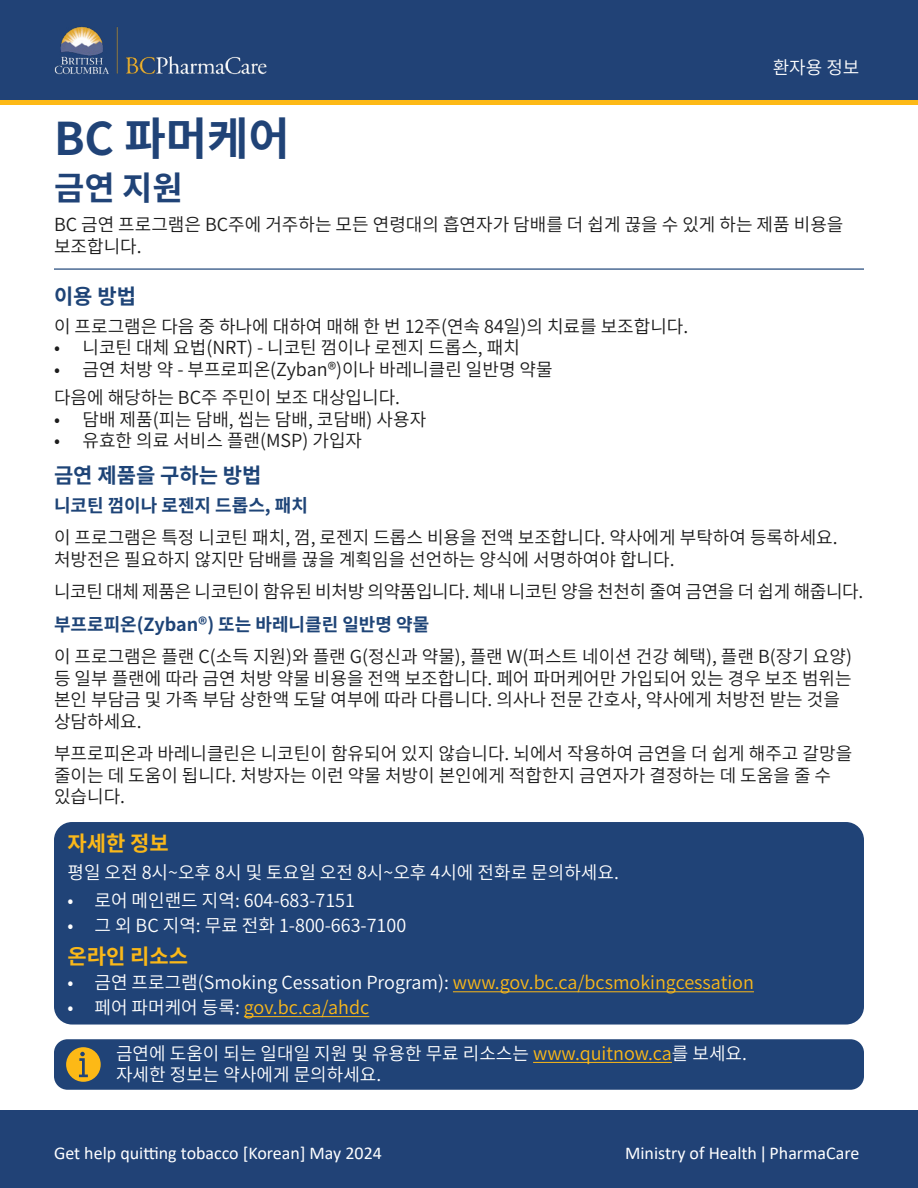
<style>
.page{position:relative;width:918px;height:1188px;background:#fff}
.page>*{position:absolute;margin:0;border:0;box-sizing:border-box;transform-origin:0 0}
.t1{font:700 45px "Source Han Sans KR";color:#204377}
.t2{font:700 33px "Source Han Sans KR";color:#204377}
.t3{font:700 21px "Source Han Sans KR";color:#1e4477}
.t4{font:700 21px "Source Han Sans KR";color:#fab819}
.t5{font:18px/21.6px "Source Han Sans KR";color:#1c1c1c}
.t6{font:18px/21.6px "Source Han Sans KR";color:#fff}
.t7{font:18px "Calibri";color:#fff}
.t8{font:18px "Source Han Sans KR";letter-spacing:-.02em;color:#1c1c1c}
.t9{font:700 18px "Source Han Sans KR";color:#1e4477}
.t10{font:18px "Source Han Sans KR";color:#fab819}
.s1{color:#fab819}
.s2{color:#fff}
.s3{color:#fdb916}
</style>
<div class="page">
<div style="left:0;top:1110px;width:918px;height:78px;background:#214276"></div>
<div style="left:0;top:0;width:918px;height:102px;background:#214276"></div>
<hr style="left:0;top:100px;width:918px;height:4px;background:#fdb916">
<img style="left:54px;top:26px;width:213px;height:49px">
<hr style="left:54px;top:268px;width:810px;height:2px;background:#1d4578">
<div style="left:54px;top:1039px;width:810px;height:51px;background:#204377;border-radius:14px"></div>
<hr style="left:533px;top:1062px;width:139px;height:1px;background:#fdb916">
<svg style="left:66px;top:1047px;width:35px;height:35px"></svg>
<div style="left:54px;top:822px;width:810px;height:203px;background:#204377;border-radius:18px"></div>
<hr style="left:453px;top:991px;width:301px;height:1px;background:#fab819">
<hr style="left:244px;top:1016px;width:125px;height:1px;background:#fab819">
<h1 class="t1" style="left:54px;top:114px;width:238px">BC 파머케어</h1>
<h2 class="t2" style="left:54px;top:169px;width:130px">금연 지원</h2>
<p class="t6" style="left:773px;top:57px;width:88px">환자용 정보</p>
<p class="t5" style="left:54px;top:214px;width:791px">BC 금연 프로그램은 BC주에 거주하는 모든 연령대의 흡연자가 담배를 더 쉽게 끊을 수 있게 하는 제품 비용을 보조합니다.</p>
<p class="t3" style="left:54px;top:285px;width:84px">이용 방법</p>
<p class="t5" style="left:54px;top:316px;width:636px">이 프로그램은 다음 중 하나에 대하여 매해 한 번 12주(연속 84일)의 치료를 보조합니다.</p>
<p class="t5" style="left:54px;top:337px;width:467px">• 니코틴 대체 요법(NRT) - 니코틴 껌이나 로젠지 드롭스, 패치</p>
<p class="t5" style="left:54px;top:356px;width:500px;line-height:28.3px">• 금연 처방 약 - 부프로피온(Zyban®)이나 바레니클린 일반명 약물 다음에 해당하는 BC주 주민이 보조 대상입니다.</p>
<p class="t5" style="left:54px;top:409px;width:374px">• 담배 제품(피는 담배, 씹는 담배, 코담배) 사용자</p>
<p class="t5" style="left:54px;top:430px;width:310px">• 유효한 의료 서비스 플랜(MSP) 가입자</p>
<p class="t3" style="left:54px;top:464px;width:209px">금연 제품을 구하는 방법</p>
<p class="t9" style="left:54px;top:495px;width:256px">니코틴 껌이나 로젠지 드롭스, 패치</p>
<p class="t5" style="left:54px;top:527px;width:785px">이 프로그램은 특정 니코틴 패치, 껌, 로젠지 드롭스 비용을 전액 보조합니다. 약사에게 부탁하여 등록하세요. 처방전은 필요하지 않지만 담배를 끊을 계획임을 선언하는 양식에 서명하여야 합니다.</p>
<p class="t8" style="left:54px;top:582px;width:811px">니코틴 대체 제품은 니코틴이 함유된 비처방 의약품입니다. 체내 니코틴 양을 천천히 줄여 금연을 더 쉽게 해줍니다.</p>
<p class="t9" style="left:54px;top:614px;width:377px">부프로피온(Zyban®) 또는 바레니클린 일반명 약물</p>
<p class="t5" style="left:54px;top:646px;width:800px">이 프로그램은 플랜 C(소득 지원)와 플랜 G(정신과 약물), 플랜 W(퍼스트 네이션 건강 혜택), 플랜 B(장기 요양) 등 일부 플랜에 따라 금연 처방 약물 비용을 전액 보조합니다. 페어 파머케어만 가입되어 있는 경우 보조 범위는 본인 부담금 및 가족 부담 상한액 도달 여부에 따라 다릅니다. 의사나 전문 간호사, 약사에게 처방전 받는 것을 상담하세요.</p>
<p class="t5" style="left:54px;top:743px;width:800px">부프로피온과 바레니클린은 니코틴이 함유되어 있지 않습니다. 뇌에서 작용하여 금연을 더 쉽게 해주고 갈망을 줄이는 데 도움이 됩니다. 처방자는 이런 약물 처방이 본인에게 적합한지 금연자가 결정하는 데 도움을 줄 수 있습니다.</p>
<p class="t4" style="left:68px;top:831px;width:103px">자세한 정보</p>
<p class="t6" style="left:68px;top:862px;width:553px">평일 오전 8시~오후 8시 및 토요일 오전 8시~오후 4시에 전화로 문의하세요.</p>
<p class="t6" style="left:68px;top:890px;width:289px">• 로어 메인랜드 지역: 604-683-7151</p>
<p class="t6" style="left:68px;top:915px;width:340px">• 그 외 BC 지역: 무료 전화 1-800-663-7100</p>
<p class="t4" style="left:68px;top:945px;width:122px">온라인 리소스</p>
<p class="t6" style="left:68px;top:972px;width:688px">• 금연 프로그램(Smoking Cessation Program): <span class="s1">www.gov.bc.ca/bcsmokingcessation</span></p>
<p class="t10" style="left:68px;top:997px;width:303px"><span class="s2">• 페어 파머케어 등록:</span> gov.bc.ca/ahdc</p>
<p class="t6" style="left:116px;top:1043px;width:632px">금연에 도움이 되는 일대일 지원 및 유용한 무료 리소스는 <span class="s3">www.quitnow.ca</span>를 보세요. 자세한 정보는 약사에게 문의하세요.</p>
<p class="t7" style="left:54px;top:1141px;width:329px">Get help quitting tobacco [Korean] May 2024</p>
<p class="t7" style="left:625px;top:1141px;width:236px">Ministry of Health PharmaCare</p>
</div>
